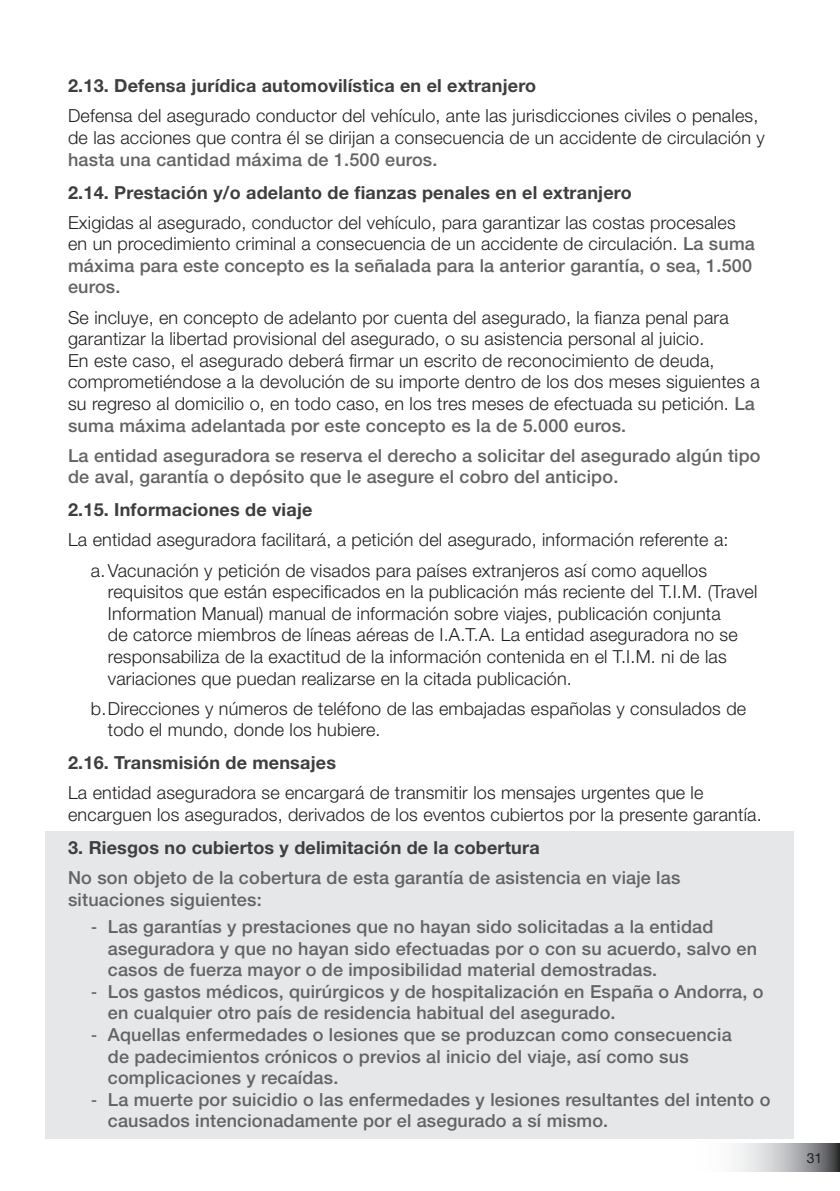
<style>
.page{position:relative;width:840px;height:1191px;background:#fff}
.page>*{position:absolute;margin:0;border:0;box-sizing:border-box;transform-origin:0 0}
.t1{font:300 18px/21.6px "Helvetica Neue LT Std";letter-spacing:.01em;color:#231f20}
.t2{font:500 18px/21.6px "Helvetica Neue LT Std";letter-spacing:.01em;color:#636366}
.subtítulo-sin-índice{font:700 18px "Helvetica Neue LT Std";letter-spacing:.01em;color:#3e3e3f}
.t3{font:14px "Helvetica Neue LT Std";color:#231f20}
.s1{font-weight:500;color:#636366}
.s2{font-weight:300;color:#231f20}
</style>
<div class="page">
<svg style="left:736px;top:1143px;width:103px;height:28px;background:#b0b1b3"></svg>
<div style="left:46px;top:831px;width:747px;height:307px;background:#e6e7e9"></div>
<p class="subtítulo-sin-índice" style="left:68px;top:75px;width:469px">2.13. Defensa jurídica automovilística en el extranjero</p>
<p class="t1" style="left:68px;top:105px;width:697px">Defensa del asegurado conductor del vehículo, ante las jurisdicciones civiles o penales, de las acciones que contra él se dirijan a consecuencia de un accidente de circulación y <span class="s1">hasta una cantidad máxima de 1.500 euros.</span></p>
<p class="subtítulo-sin-índice" style="left:68px;top:181px;width:565px">2.14. Prestación y/o adelanto de fianzas penales en el extranjero</p>
<p class="t1" style="left:68px;top:211px;width:688px">Exigidas al asegurado, conductor del vehículo, para garantizar las costas procesales en un procedimiento criminal a consecuencia de un accidente de circulación. <span class="s1">La suma máxima para este concepto es la señalada para la anterior garantía, o sea, 1.500 euros.</span></p>
<p class="t1" style="left:68px;top:306px;width:692px">Se incluye, en concepto de adelanto por cuenta del asegurado, la fianza penal para garantizar la libertad provisional del asegurado, o su asistencia personal al juicio.<br>En este caso, el asegurado deberá firmar un escrito de reconocimiento de deuda, comprometiéndose a la devolución de su importe dentro de los dos meses siguientes a su regreso al domicilio o, en todo caso, en los tres meses de efectuada su petición. <span class="s1">La suma máxima adelantada por este concepto es la de 5.000 euros.</span></p>
<p class="t2" style="left:68px;top:444px;width:693px">La entidad aseguradora se reserva el derecho a solicitar del asegurado algún tipo de aval, garantía o depósito que le asegure el cobro del anticipo.</p>
<p class="subtítulo-sin-índice" style="left:68px;top:499px;width:246px">2.15. Informaciones de viaje</p>
<p class="t1" style="left:68px;top:529px;width:661px">La entidad aseguradora facilitará, a petición del asegurado, información referente a:</p>
<p class="t1" style="left:108px;top:559px;width:650px;text-indent:-17px">a.Vacunación y petición de visados para países extranjeros así como aquellos requisitos que están especificados en la publicación más reciente del T.I.M. (Travel Information Manual) manual de información sobre viajes, publicación conjunta<br>de catorce miembros de líneas aéreas de I.A.T.A. La entidad aseguradora no se responsabiliza de la exactitud de la información contenida en el T.I.M. ni de las variaciones que puedan realizarse en la citada publicación.</p>
<p class="t1" style="left:108px;top:697px;width:639px;text-indent:-17px">b.Direcciones y números de teléfono de las embajadas españolas y consulados de todo el mundo, donde los hubiere.</p>
<p class="subtítulo-sin-índice" style="left:68px;top:751px;width:269px">2.16. Transmisión de mensajes</p>
<p class="t1" style="left:68px;top:781px;width:694px">La entidad aseguradora se encargará de transmitir los mensajes urgentes que le encarguen los asegurados, derivados de los eventos cubiertos por la presente garantía.</p>
<p class="subtítulo-sin-índice" style="left:68px;top:836px;width:473px">3. Riesgos no cubiertos y delimitación de la cobertura</p>
<p class="t2" style="left:68px;top:866px;width:613px">No son objeto de la cobertura de esta garantía de asistencia en viaje las situaciones siguientes:</p>
<p class="t2" style="left:108px;top:915px;width:650px;text-indent:-17px"><span class="s2">-</span> Las garantías y prestaciones que no hayan sido solicitadas a la entidad aseguradora y que no hayan sido efectuadas por o con su acuerdo, salvo en casos de fuerza mayor o de imposibilidad material demostradas.</p>
<p class="t2" style="left:108px;top:980px;width:656px;text-indent:-17px"><span class="s2">-</span> Los gastos médicos, quirúrgicos y de hospitalización en España o Andorra, o en cualquier otro país de residencia habitual del asegurado.</p>
<p class="t2" style="left:108px;top:1023px;width:625px;text-indent:-17px"><span class="s2">-</span> Aquellas enfermedades o lesiones que se produzcan como consecuencia de padecimientos crónicos o previos al inicio del viaje, así como sus complicaciones y recaídas.</p>
<p class="t2" style="left:108px;top:1088px;width:663px;text-indent:-17px"><span class="s2">-</span> La muerte por suicidio o las enfermedades y lesiones resultantes del intento o causados intencionadamente por el asegurado a sí mismo.</p>
<p class="t3" style="left:806px;top:1149px;width:17px">31</p>
</div>
